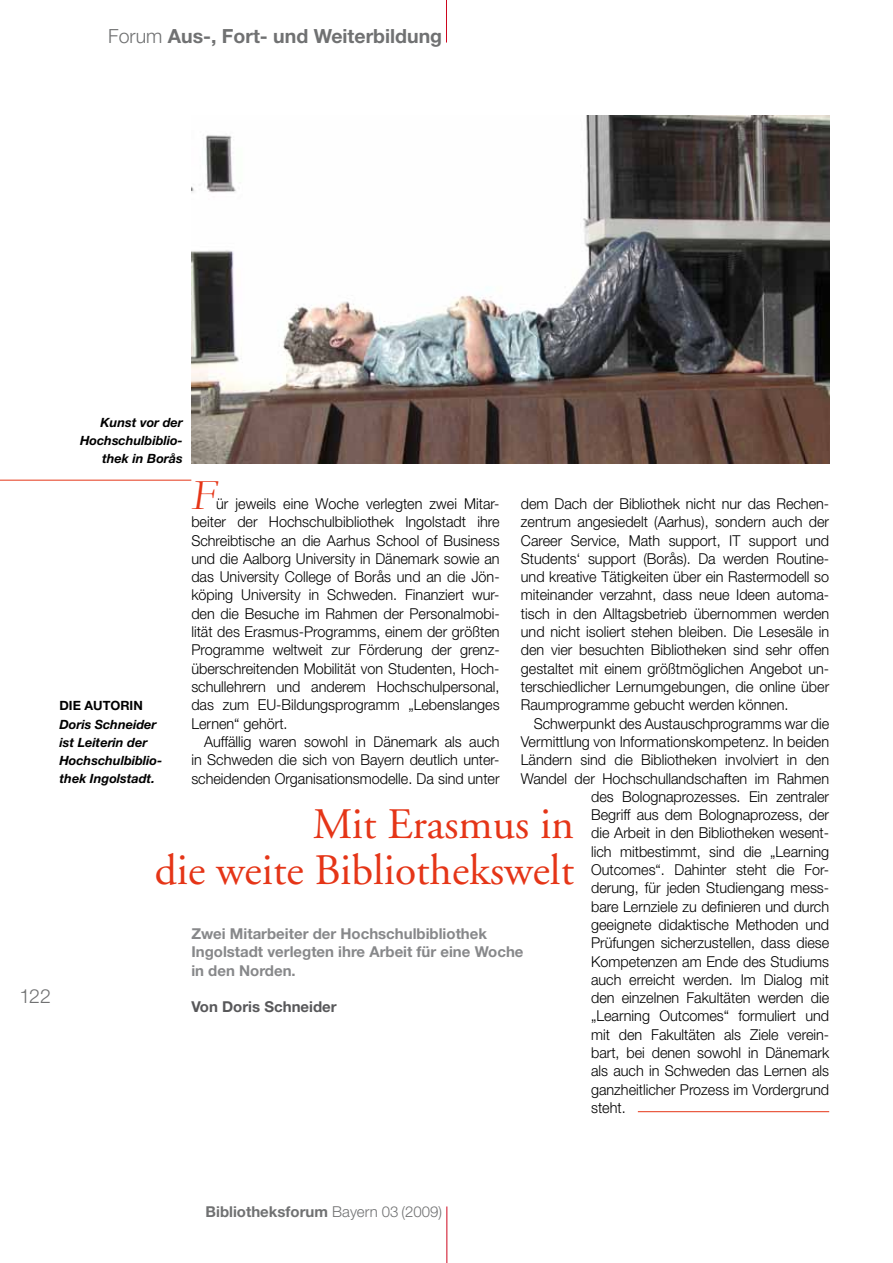
<style>
.page{position:relative;width:893px;height:1263px;background:#fff}
.page>*{position:absolute;margin:0;border:0;box-sizing:border-box;transform-origin:0 0}
.t1{font:43.5px/45.8px "Adobe Garamond";color:#e53517;text-align:right}
.t2{font:italic 43.35px "Garamond";color:#e53517;scale:.96 1}
.t3{font:700 19.5px "Helvetica Neue";color:#707172}
.t4{font:300 19.5px "Helvetica Neue";color:#707172}
.t5{font:300 15px/18.3px "Helvetica Neue";color:#000;text-align:justify;scale:.96 1}
.t6{font:700 15px/18.3px "Helvetica Neue";color:#87888a}
.t7{font:700 15px "Helvetica Neue";color:#707172}
.t8{font:700 15px "Helvetica Neue";color:#58585a}
.t9{font:italic 700 12.75px/18.3px "Helvetica Neue";color:#000}
.t10{font:700 12.75px "Helvetica Neue";color:#000}
.s1{font-weight:300}
</style>
<div class="page">
<hr style="left:446px;top:0;width:1px;height:43px;background:#cd071e">
<hr style="left:446px;top:1206px;width:1px;height:57px;background:#cd071e">
<hr style="left:0;top:480px;width:191px;height:1px;background:#e53517">
<hr style="left:638px;top:1111px;width:191px;height:1px;background:#e53517">
<img style="left:191px;top:115px;width:638px;height:348px">
<h3 class="t3" style="left:108px;top:24px;width:335px"><span class="s1">Forum</span> Aus-, Fort- und Weiterbildung</h3>
<h3 class="t4" style="left:19px;top:984px;width:33px">122</h3>
<p class="t9" style="left:80px;top:413px;width:104px;text-align:right">Kunst vor der<br>Hochschulbiblio&shy;thek in Borås</p>
<h2 class="t2" style="left:191px;top:469px;width:26px">F</h2>
<p class="t5" style="left:191px;top:494px;width:323px;text-indent:25px">ür jeweils eine Woche verlegten zwei Mitar&shy;beiter der Hochschulbibliothek Ingolstadt ihre Schreibtische an die Aarhus School of Business und die Aalborg University in Dänemark sowie an das University College of Borås und an die Jön&shy;köping University in Schweden. Finanziert wur&shy;den die Besuche im Rahmen der Personalmobi&shy;lität des Erasmus-Programms, einem der größten Programme weltweit zur Förderung der grenz&shy;überschreitenden Mobilität von Studenten, Hoch&shy;schullehrern und anderem Hochschulpersonal, das zum EU-Bildungsprogramm „Lebenslanges Lernen“ gehört.</p>
<p class="t5" style="left:191px;top:732px;width:323px;text-indent:13px">Auffällig waren sowohl in Dänemark als auch in Schweden die sich von Bayern deutlich unter&shy;scheidenden Organisationsmodelle. Da sind unter</p>
<p class="t5" style="left:521px;top:494px;width:323px">dem Dach der Bibliothek nicht nur das Rechen&shy;zentrum angesiedelt (Aarhus), sondern auch der Career Service, Math support, IT support und Students‘ support (Borås). Da werden Routine&shy;und kreative Tätigkeiten über ein Rastermodell so miteinander verzahnt, dass neue Ideen automa&shy;tisch in den Alltagsbetrieb übernommen werden und nicht isoliert stehen bleiben. Die Lesesäle in den vier besuchten Bibliotheken sind sehr offen gestaltet mit einem größtmöglichen Angebot un&shy;terschiedlicher Lernumgebungen, die online über Raumprogramme gebucht werden können.</p>
<p class="t5" style="left:534px;top:714px;width:309px">Schwerpunkt des Austauschprogramms war die</p>
<p class="t5" style="left:521px;top:732px;width:323px">Vermittlung von Informationskompetenz. In beiden</p>
<p class="t5" style="left:521px;top:750px;width:323px">Ländern sind die Bibliotheken involviert in den</p>
<p class="t5" style="left:521px;top:769px;width:323px">Wandel der Hochschullandschaften im Rahmen</p>
<p class="t5" style="left:591px;top:787px;width:250px">des Bolognaprozesses. Ein zentraler</p>
<p class="t5" style="left:591px;top:805px;width:250px">Begriff aus dem Bolognaprozess, der</p>
<p class="t5" style="left:591px;top:823px;width:250px">die Arbeit in den Bibliotheken wesent-</p>
<p class="t5" style="left:591px;top:842px;width:250px">lich mitbestimmt, sind die „Learning</p>
<p class="t5" style="left:591px;top:860px;width:250px">Outcomes“. Dahinter steht die For-</p>
<p class="t5" style="left:591px;top:878px;width:250px">derung, für jeden Studiengang mess-</p>
<p class="t5" style="left:591px;top:897px;width:250px">bare Lernziele zu definieren und durch</p>
<p class="t5" style="left:591px;top:915px;width:250px">geeignete didaktische Methoden und</p>
<p class="t5" style="left:591px;top:933px;width:250px">Prüfungen sicherzustellen, dass diese</p>
<p class="t5" style="left:591px;top:952px;width:250px">Kompetenzen am Ende des Studiums</p>
<p class="t5" style="left:591px;top:970px;width:250px">auch erreicht werden. Im Dialog mit</p>
<p class="t5" style="left:591px;top:988px;width:250px">den einzelnen Fakultäten werden die</p>
<p class="t5" style="left:591px;top:1006px;width:250px">„Learning Outcomes“ formuliert und</p>
<p class="t5" style="left:591px;top:1025px;width:250px">mit den Fakultäten als Ziele verein-</p>
<p class="t5" style="left:591px;top:1043px;width:250px">bart, bei denen sowohl in Dänemark</p>
<p class="t5" style="left:591px;top:1061px;width:250px">als auch in Schweden das Lernen als</p>
<p class="t5" style="left:591px;top:1080px;width:250px">ganzheitlicher Prozess im Vordergrund</p>
<p class="t5" style="left:591px;top:1098px;width:38px">steht.</p>
<p class="t10" style="left:60px;top:698px;width:77px">Die Autorin</p>
<p class="t9" style="left:60px;top:715px;width:104px">Doris Schneider ist Leiterin der<br>Hochschulbiblio&shy;thek Ingolstadt.</p>
<h1 class="t1" style="left:155px;top:803px;width:421px">Mit Erasmus in<br>die weite Bibliothekswelt</h1>
<p class="t6" style="left:191px;top:924px;width:334px">Zwei Mitarbeiter der Hochschulbibliothek<br>Ingolstadt verlegten ihre Arbeit für eine Woche in den Norden.</p>
<p class="t8" style="left:191px;top:998px;width:147px">Von Doris Schneider</p>
<p class="t7" style="left:206px;top:1202px;width:238px">Bibliotheksforum <span class="s1">Bayern 03 (2009)</span></p>
</div>
